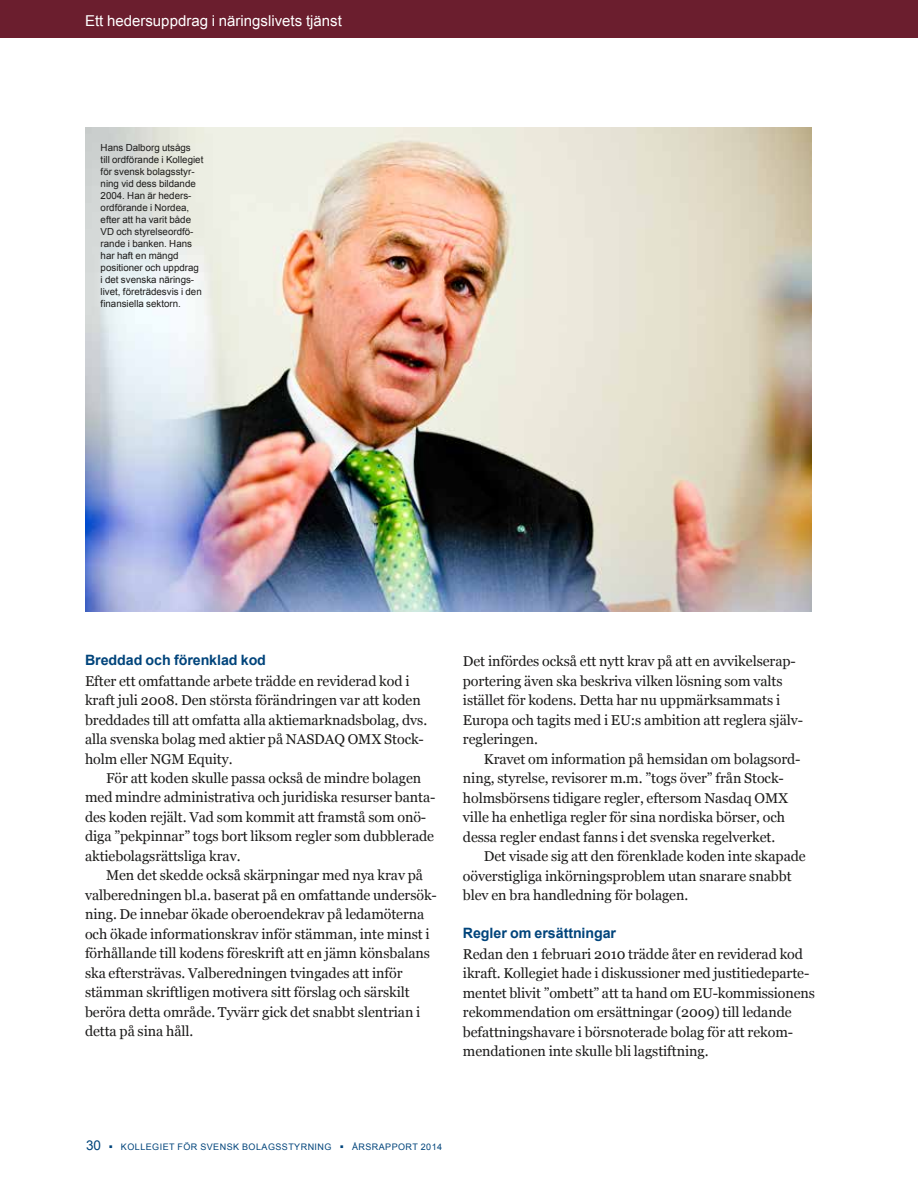
<style>
.page{position:relative;width:918px;height:1188px;background:#fff}
.page>*{position:absolute;margin:0;border:0;box-sizing:border-box;transform-origin:0 0}
.t1{font:15px "Arial";color:#fff}
.t2{font:14.25px/19.5px "Georgia";letter-spacing:-.005em;color:#1c1b1a}
.t3{font:700 14.25px "Arial";letter-spacing:-.005em;color:#00447b}
.t4{font:9.75px/12px "Arial";color:#1c1b1a}
.t5{font:9px "Arial";letter-spacing:.05em;color:#00447b}
.s1{font-size:13.5px}
</style>
<div class="page">
<div style="left:0;top:0;width:918px;height:37px;background:#6b1e2e"></div>
<img style="left:85px;top:128px;width:727px;height:484px">
<p class="t1" style="left:85px;top:11px;width:258px">Ett hedersuppdrag i näringslivets tjänst</p>
<p class="t4" style="left:101px;top:141px;width:104px">Hans Dalborg utsågs<br>till ordförande i Kollegiet för svensk bolagsstyr&shy;ning vid dess bildande<br>2004. Han är heders&shy;ordförande i Nordea, efter att ha varit både<br>VD och styrelseordfö&shy;rande i banken. Hans har haft en mängd positioner och uppdrag i det svenska närings&shy;livet, företrädesvis i den finansiella sektorn.</p>
<p class="t3" style="left:85px;top:649px;width:182px">Breddad och förenklad kod</p>
<p class="t2" style="left:85px;top:671px;width:344px">Efter ett omfattande arbete trädde en reviderad kod i kraft juli 2008. Den största förändringen var att koden breddades till att omfatta alla aktiemarknadsbolag, dvs. alla svenska bolag med aktier på NASDAQ OMX Stock&shy;holm eller NGM Equity.</p>
<p class="t2" style="left:85px;top:769px;width:352px;text-indent:21px">För att koden skulle passa också de mindre bolagen med mindre administrativa och juridiska resurser banta&shy;des koden rejält. Vad som kommit att framstå som onö&shy;diga ”pekpinnar” togs bort liksom regler som dubblerade aktiebolagsrättsliga krav.</p>
<p class="t2" style="left:85px;top:866px;width:353px;text-indent:21px">Men det skedde också skärpningar med nya krav på valberedningen bl.a. baserat på en omfattande undersök&shy;ning. De innebar ökade oberoendekrav på ledamöterna och ökade informationskrav inför stämman, inte minst i förhållande till kodens föreskrift att en jämn könsbalans ska eftersträvas. Valberedningen tvingades att inför stämman skriftligen motivera sitt förslag och särskilt beröra detta område. Tyvärr gick det snabbt slentrian i detta på sina håll.</p>
<p class="t2" style="left:463px;top:652px;width:342px">Det infördes också ett nytt krav på att en avvikelserap&shy;portering även ska beskriva vilken lösning som valts istället för kodens. Detta har nu uppmärksammats i Europa och tagits med i EU:s ambition att reglera själv&shy;regleringen.</p>
<p class="t2" style="left:463px;top:749px;width:339px;text-indent:21px">Kravet om information på hemsidan om bolagsord&shy;ning, styrelse, revisorer m.m. ”togs över” från Stock&shy;holmsbörsens tidigare regler, eftersom Nasdaq OMX ville ha enhetliga regler för sina nordiska börser, och dessa regler endast fanns i det svenska regelverket.</p>
<p class="t2" style="left:463px;top:847px;width:344px;text-indent:21px">Det visade sig att den förenklade koden inte skapade oöverstigliga inkörningsproblem utan snarare snabbt blev en bra handledning för bolagen.</p>
<p class="t3" style="left:463px;top:923px;width:155px">Regler om ersättningar</p>
<p class="t2" style="left:463px;top:944px;width:353px">Redan den 1 februari 2010 trädde åter en reviderad kod ikraft. Kollegiet hade i diskussioner med justitiedeparte&shy;mentet blivit ”ombett” att ta hand om EU-kommissionens rekommendation om ersättningar (2009) till ledande befattningshavare i börsnoterade bolag för att rekom&shy;mendationen inte skulle bli lagstiftning.</p>
<p class="t5" style="left:86px;top:1141px;width:358px"><span class="s1">30</span> ▪ KOLLEGIET FÖR SVENSK BOLAGSSTYRNING ▪ ÅRSRAPPORT 2014</p>
</div>
